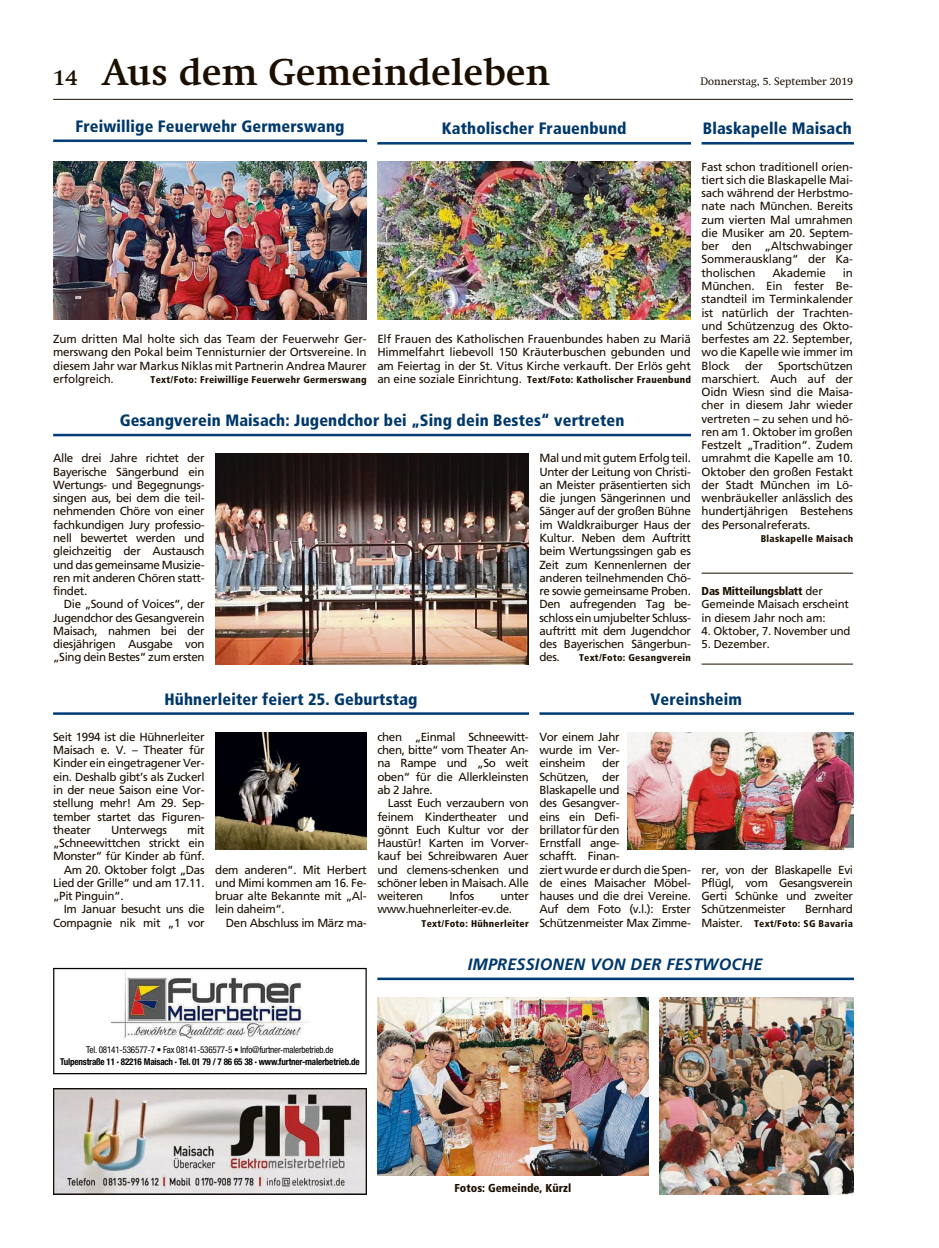
<style>
.page{position:relative;width:939px;height:1248px;background:#fff}
.page>*{position:absolute;margin:0;border:0;box-sizing:border-box;transform-origin:0 0}
.t1{font:700 36.62px "Swift";letter-spacing:.01em;color:#1c0f00}
.t2{font:900 condensed 16.38px "Frutiger";letter-spacing:.01em;color:#00386b}
.t3{font:italic 700 16.38px "Frutiger";letter-spacing:.01em;color:#00386b}
.t4{font:11.75px/13.2px "Frutiger";letter-spacing:-.03em;color:#1c0f00;text-align:justify}
.t5{font:11.5px/13.2px "Frutiger";letter-spacing:-.015em;color:#1c0f00}
.t6{font:900 condensed 11.5px "Frutiger";color:#1c0f00}
.t7{font:10.75px "Swift";color:#1c0f00}
.t8{font:900 condensed 9.75px "Frutiger";letter-spacing:.03em;color:#1c0f00}
.t9{font:700 condensed 9.38px "Helvetica Neue LT Std";letter-spacing:-.02em;color:#000}
.t10{font:condensed 9.38px "Helvetica Neue LT Std";letter-spacing:-.02em;color:#000}
.s1{font-size:21.5px}
.s2{font-weight:400;font-stretch:normal;font-size:11.75px}
.s3{font-weight:900;font-stretch:condensed}
</style>
<div class="page">
<hr style="left:53px;top:99px;width:800px;height:1px;background:#1c0f00">
<img style="left:377px;top:997px;width:271px;height:177px">
<hr style="left:377px;top:977px;width:476px;height:3px;background:#003d78">
<img style="left:659px;top:997px;width:194px;height:197px">
<hr style="left:702px;top:142px;width:151px;height:2px;background:#003d78">
<hr style="left:53px;top:139px;width:314px;height:3px;background:#003d78">
<hr style="left:377px;top:142px;width:314px;height:2px;background:#003d78">
<img style="left:377px;top:162px;width:314px;height:157px">
<img style="left:53px;top:162px;width:314px;height:157px">
<hr style="left:53px;top:434px;width:638px;height:2px;background:#003d78">
<img style="left:215px;top:453px;width:314px;height:211px">
<hr style="left:53px;top:712px;width:476px;height:2px;background:#003d78">
<hr style="left:539px;top:712px;width:314px;height:2px;background:#003d78">
<img style="left:215px;top:732px;width:152px;height:117px">
<img style="left:627px;top:732px;width:226px;height:117px">
<hr style="left:702px;top:663px;width:151px;height:1px;background:#1c0f00">
<hr style="left:702px;top:573px;width:151px;height:1px;background:#1c0f00">
<img style="left:112px;top:969px;width:196px;height:71px">
<div style="left:53px;top:967px;width:314px;height:107px;border:1px solid #000"></div>
<img style="left:53px;top:1088px;width:314px;height:106px">
<h1 class="t1" style="left:53px;top:51px;width:498px"><span class="s1">14</span> Aus dem Gemeindeleben</h1>
<p class="t7" style="left:701px;top:77px;width:154px">Donnerstag, 5. September 2019</p>
<h2 class="t2" style="left:75px;top:120px;width:271px">Freiwillige Feuerwehr Germerswang</h2>
<h2 class="t2" style="left:442px;top:123px;width:186px">Katholischer Frauenbund</h2>
<h2 class="t2" style="left:703px;top:123px;width:150px">Blaskapelle Maisach</h2>
<p class="t4" style="left:702px;top:161px;width:153px">Fast schon traditionell orien&shy;tiert sich die Blaskapelle Mai&shy;sach während der Herbstmo&shy;nate nach München. Bereits zum vierten Mal umrahmen die Musiker am 20. Septem&shy;ber den „Altschwabinger Sommerausklang“ der Ka&shy;tholischen</p>
<p class="t4" style="left:772px;top:267px;width:55px">Akademie</p>
<p class="t4" style="left:702px;top:267px;width:153px;text-indent:141px">in München. Ein fester Be&shy;standteil im Terminkalender ist natürlich der Trachten&shy;und Schützenzug des Okto&shy;berfestes am 22. September, wo die Kapelle wie immer im Block</p>
<p class="t4" style="left:377px;top:333px;width:315px">Elf Frauen des Katholischen Frauenbundes haben zu Mariä Himmelfahrt liebevoll 150 Kräuterbuschen gebunden und am Feiertag in der St. Vitus Kirche verkauft. Der Erlös geht</p>
<p class="t8" style="left:377px;top:376px;width:315px"><span class="s2">an eine soziale Einrichtung.</span> Text/Foto: Katholischer Frauenbund</p>
<p class="t4" style="left:53px;top:333px;width:315px">Zum dritten Mal holte sich das Team der Feuerwehr Ger&shy;merswang den Pokal beim Tennisturnier der Ortsvereine. In diesem Jahr war Markus Niklas mit Partnerin Andrea Maurer erfolgreich.</p>
<p class="t4" style="left:702px;top:360px;width:153px;text-indent:77px">Sportschützen marschiert. Auch auf der Oidn Wiesn sind die Maisa&shy;cher in diesem Jahr wieder vertreten – zu sehen und hö&shy;ren am 1. Oktober im großen Festzelt „Tradition“. Zudem umrahmt die Kapelle am 10.<br>Oktober den großen Festakt der Stadt München im Lö&shy;wenbräukeller anlässlich des hundertjährigen Bestehens des Personalreferats.</p>
<p class="t8" style="left:761px;top:535px;width:94px">Blaskapelle Maisach</p>
<p class="t4" style="left:745px;top:360px;width:19px">der</p>
<p class="t8" style="left:151px;top:376px;width:218px">Text/Foto: Freiwillige Feuerwehr Germerswang</p>
<h2 class="t2" style="left:120px;top:414px;width:506px">Gesangverein Maisach: Jugendchor bei „Sing dein Bestes“ vertreten</h2>
<p class="t4" style="left:53px;top:453px;width:153px">Alle drei Jahre richtet der Bayerische Sängerbund ein Wertungs- und Begegnungs&shy;singen aus, bei dem die teil&shy;nehmenden Chöre von einer fachkundigen Jury professio&shy;nell bewertet werden und gleichzeitig der Austausch und das gemeinsame Musizie&shy;ren mit anderen Chören statt&shy;findet.</p>
<p class="t4" style="left:53px;top:599px;width:153px;text-indent:11px">Die „Sound of Voices“, der Jugendchor des Gesangverein Maisach, nahmen bei der diesjährigen Ausgabe von „Sing dein Bestes“ zum ersten</p>
<p class="t4" style="left:539px;top:453px;width:153px">Mal und mit gutem Erfolg teil.<br>Unter der Leitung von Christi&shy;an Meister präsentierten sich die jungen Sängerinnen und Sänger auf der großen Bühne im Waldkraiburger Haus der Kultur. Neben dem Auftritt beim Wertungssingen gab es Zeit zum Kennenlernen der anderen teilnehmenden Chö&shy;re sowie gemeinsame Proben.<br>Den aufregenden Tag be&shy;schloss ein umjubelter Schluss&shy;auftritt mit dem Jugendchor des Bayerischen Sängerbun&shy;des.</p>
<p class="t5" style="left:702px;top:585px;width:149px"><span class="s3">Das Mitteilungsblatt</span> der<br>Gemeinde Maisach erscheint in diesem Jahr noch am:</p>
<p class="t5" style="left:702px;top:625px;width:151px">4. Oktober, 7. November und</p>
<p class="t5" style="left:702px;top:638px;width:70px">5. Dezember.</p>
<p class="t8" style="left:579px;top:654px;width:113px">Text/Foto: Gesangverein</p>
<h2 class="t2" style="left:164px;top:693px;width:255px">Hühnerleiter feiert 25. Geburtstag</h2>
<h2 class="t2" style="left:650px;top:693px;width:93px">Vereinsheim</h2>
<p class="t4" style="left:377px;top:731px;width:153px">chen „Einmal Schneewitt&shy;chen, bitte“ vom Theater An&shy;na Rampe und „So weit oben“ für die Allerkleinsten ab 2 Jahre.</p>
<p class="t4" style="left:377px;top:797px;width:153px;text-indent:11px">Lasst Euch verzaubern von feinem Kindertheater und gönnt Euch Kultur vor der Haustür! Karten im Vorver&shy;kauf bei Schreibwaren Auer und clemens-schenken und schöner leben in Maisach. Alle weiteren</p>
<p class="t4" style="left:53px;top:731px;width:153px">Seit 1994 ist die Hühnerleiter Maisach e. V. – Theater für Kinder ein eingetragener Ver&shy;ein. Deshalb gibt’s als Zuckerl in der neue Saison eine Vor&shy;stellung mehr! Am 29. Sep&shy;tember startet das Figuren&shy;theater</p>
<p class="t4" style="left:539px;top:731px;width:82px">Vor einem Jahr wurde im Ver&shy;einsheim</p>
<p class="t4" style="left:539px;top:758px;width:153px;text-align:left;text-indent:63px">der<br>Schützen, der<br>Blaskapelle und<br>des Gesangver-<br>eins ein Defi-<br>brillator für den<br>Ernstfall ange-<br>schafft. Finan-<br>ziert wurde er durch die Spen&shy;de eines Maisacher Möbel&shy;hauses und die drei Vereine.<br>Auf dem Foto (v.l.): Erster<br>Schützenmeister Max Zimme-</p>
<p class="t4" style="left:111px;top:824px;width:57px">Unterwegs</p>
<p class="t4" style="left:187px;top:824px;width:19px">mit</p>
<p class="t4" style="left:53px;top:837px;width:153px">„Schneewittchen strickt ein</p>
<p class="t4" style="left:53px;top:850px;width:153px">Monster“ für Kinder ab fünf.</p>
<p class="t4" style="left:64px;top:864px;width:142px">Am 20. Oktober folgt „Das</p>
<p class="t4" style="left:53px;top:877px;width:153px">Lied der Grille“ und am 17.11.</p>
<p class="t4" style="left:53px;top:890px;width:72px">„Pit Pinguin“.</p>
<p class="t4" style="left:64px;top:903px;width:142px">Im Januar besucht uns die</p>
<p class="t4" style="left:53px;top:917px;width:153px">Compagnie nik mit „1 vor</p>
<p class="t4" style="left:215px;top:864px;width:153px">dem anderen“. Mit Herbert und Mimi kommen am 16. Fe&shy;bruar alte Bekannte mit „Al&shy;lein daheim“.</p>
<p class="t4" style="left:226px;top:917px;width:142px">Den Abschluss im März ma-</p>
<p class="t4" style="left:702px;top:864px;width:153px">rer, von der Blaskapelle Evi Pflügl, vom Gesangsverein Gerti Schünke und zweiter Schützenmeister</p>
<p class="t4" style="left:449px;top:890px;width:27px">Infos</p>
<p class="t4" style="left:377px;top:890px;width:153px;text-indent:123px">unter www.huehnerleiter-ev.de.</p>
<p class="t8" style="left:422px;top:919px;width:109px">Text/Foto: Hühnerleiter</p>
<p class="t4" style="left:805px;top:903px;width:49px">Bernhard</p>
<p class="t8" style="left:702px;top:919px;width:153px"><span class="s2">Maister.</span> Text/Foto: SG Bavaria</p>
<p class="t10" style="left:86px;top:1046px;width:249px">Tel. 08141-536577-7 • Fax 08141-536577-5 • Info@furtner-malerbetrieb.de</p>
<p class="t9" style="left:60px;top:1056px;width:301px">Tulpenstraße 11 · 82216 Maisach · Tel. 01 79 / 7 86 65 38 · www.furtner-malerbetrieb.de</p>
<h2 class="t3" style="left:468px;top:954px;width:296px">IMPRESSIONEN VON DER FESTWOCHE</h2>
<p class="t6" style="left:455px;top:1183px;width:118px">Fotos: Gemeinde, Kürzl</p>
</div>
